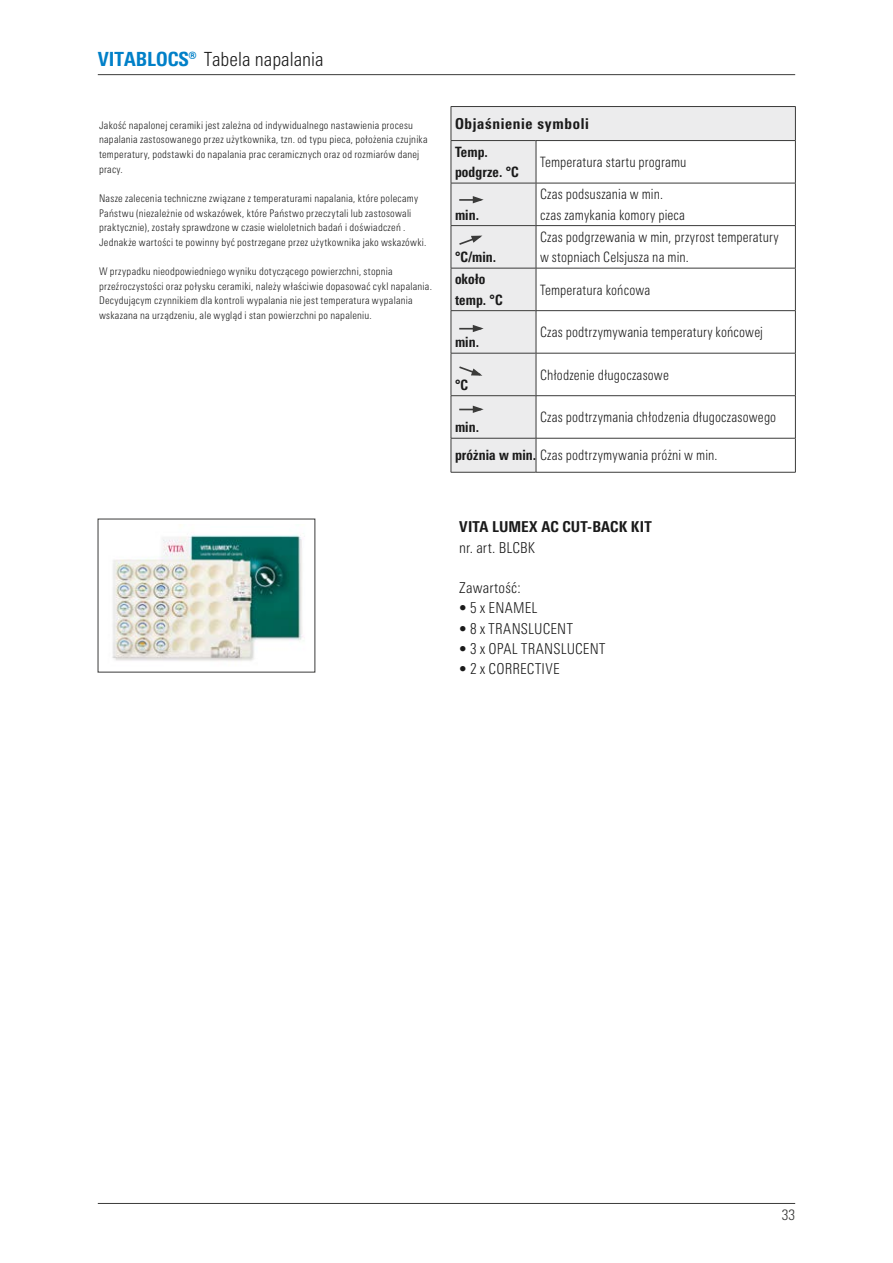
<style>
.page{position:relative;width:893px;height:1263px;background:#fff}
.page>*{position:absolute;margin:0;border:0;box-sizing:border-box;transform-origin:0 0}
.t1{font:300 condensed 19.5px "Univers Next Pro";color:#1a1a1a}
.t2{font:300 condensed 15px "Univers Next Pro";letter-spacing:.015em;color:#1a1a1a}
.t3{font:800 condensed 15px "Univers Next Pro";letter-spacing:.005em;color:#1a1a1a}
.t4{font:800 condensed 15px "Univers Next Pro";letter-spacing:.04em;color:#1a1a1a}
.t5{font:300 condensed 15px "Univers LT";color:#3b3b3a}
.t6{font:300 condensed 14.25px/20.2px "Univers Next Pro";letter-spacing:.01em;color:#1a1a1a;scale:.95 1}
.t7{font:800 condensed 14.25px/20.2px "Univers Next Pro";letter-spacing:.005em;color:#1a1a1a;scale:.95 1}
.t8{font:300 condensed 10.5px/14.7px "Univers Next Pro";letter-spacing:.025em;color:#1a1a1a}
.s1{font-weight:800;color:#0080c8}
.s2{font-weight:800}
</style>
<div class="page">
<hr style="left:98px;top:1203px;width:697px;height:1px;background:#3b3b3a">
<hr style="left:98px;top:74px;width:697px;height:1px;background:#3b3b3a">
<div style="left:451px;top:107px;width:344px;height:34px;background:#ececed"></div>
<hr style="left:451px;top:106px;width:85px;height:1px;background:#3b3b3a">
<hr style="left:451px;top:107px;width:1px;height:33px;background:#3b3b3a">
<hr style="left:536px;top:106px;width:260px;height:1px;background:#3b3b3a">
<hr style="left:795px;top:107px;width:1px;height:33px;background:#3b3b3a">
<hr style="left:451px;top:140px;width:85px;height:1px;background:#3b3b3a">
<hr style="left:451px;top:472px;width:85px;height:1px;background:#3b3b3a">
<hr style="left:536px;top:140px;width:260px;height:1px;background:#3b3b3a">
<hr style="left:536px;top:141px;width:1px;height:42px;background:#3b3b3a">
<hr style="left:536px;top:183px;width:1px;height:42px;background:#3b3b3a">
<hr style="left:536px;top:226px;width:1px;height:42px;background:#3b3b3a">
<hr style="left:536px;top:268px;width:1px;height:42px;background:#3b3b3a">
<hr style="left:536px;top:311px;width:1px;height:42px;background:#3b3b3a">
<hr style="left:536px;top:353px;width:1px;height:42px;background:#3b3b3a">
<hr style="left:536px;top:396px;width:1px;height:42px;background:#3b3b3a">
<hr style="left:536px;top:438px;width:1px;height:34px;background:#3b3b3a">
<hr style="left:795px;top:141px;width:1px;height:42px;background:#3b3b3a">
<hr style="left:795px;top:183px;width:1px;height:42px;background:#3b3b3a">
<hr style="left:795px;top:226px;width:1px;height:42px;background:#3b3b3a">
<hr style="left:795px;top:268px;width:1px;height:42px;background:#3b3b3a">
<hr style="left:795px;top:311px;width:1px;height:42px;background:#3b3b3a">
<hr style="left:795px;top:353px;width:1px;height:42px;background:#3b3b3a">
<hr style="left:795px;top:396px;width:1px;height:42px;background:#3b3b3a">
<hr style="left:795px;top:438px;width:1px;height:34px;background:#3b3b3a">
<hr style="left:536px;top:183px;width:260px;height:1px;background:#3b3b3a">
<hr style="left:536px;top:225px;width:260px;height:1px;background:#3b3b3a">
<hr style="left:536px;top:268px;width:260px;height:1px;background:#3b3b3a">
<hr style="left:536px;top:310px;width:260px;height:1px;background:#3b3b3a">
<hr style="left:536px;top:353px;width:260px;height:1px;background:#3b3b3a">
<hr style="left:536px;top:395px;width:260px;height:1px;background:#3b3b3a">
<hr style="left:536px;top:438px;width:260px;height:1px;background:#3b3b3a">
<hr style="left:536px;top:472px;width:260px;height:1px;background:#3b3b3a">
<img style="left:112px;top:534px;width:192px;height:127px">
<svg style="left:451px;top:141px;width:85px;height:331px;background:#e4e4e5"></svg>
<h1 class="t1" style="left:98px;top:48px;width:227px"><span class="s1">VITABLOCS®</span> Tabela napalania</h1>
<p class="t8" style="left:99px;top:118px;width:330px">Jakość napalonej ceramiki jest zależna od indywidualnego nastawienia procesu napalania zastosowanego przez użytkownika, tzn. od typu pieca, położenia czujnika temperatury, podstawki do napalania prac ceramicznych oraz od rozmiarów danej pracy.</p>
<p class="t8" style="left:99px;top:191px;width:329px">Nasze zalecenia techniczne związane z temperaturami napalania, które polecamy Państwu (niezależnie od wskazówek, które Państwo przeczytali lub zastosowali praktycznie), zostały sprawdzone w czasie wieloletnich badań i doświadczeń .<br>Jednakże wartości te powinny być postrzegane przez użytkownika jako wskazówki.</p>
<p class="t8" style="left:99px;top:264px;width:334px">W przypadku nieodpowiedniego wyniku dotyczącego powierzchni, stopnia przeźroczystości oraz połysku ceramiki, należy właściwie dopasować cykl napalania.<br>Decydującym czynnikiem dla kontroli wypalania nie jest temperatura wypalania wskazana na urządzeniu, ale wygląd i stan powierzchni po napaleniu.</p>
<h2 class="t4" style="left:455px;top:115px;width:135px">Objaśnienie symboli</h2>
<h3 class="t7" style="left:455px;top:141px;width:69px">Temp. podgrze. °C</h3>
<h3 class="t6" style="left:540px;top:152px;width:156px">Temperatura startu programu</h3>
<h3 class="t7" style="left:455px;top:204px;width:27px">min.</h3>
<h3 class="t6" style="left:540px;top:184px;width:154px">Czas podsuszania w min. czas zamykania komory pieca</h3>
<h3 class="t7" style="left:455px;top:247px;width:45px">°C/min.</h3>
<h3 class="t6" style="left:540px;top:227px;width:253px">Czas podgrzewania w min, przyrost temperatury w stopniach Celsjusza na min.</h3>
<h3 class="t7" style="left:455px;top:269px;width:52px">około temp. °C</h3>
<h3 class="t6" style="left:540px;top:279px;width:118px">Temperatura końcowa</h3>
<h3 class="t7" style="left:455px;top:332px;width:27px">min.</h3>
<h3 class="t6" style="left:540px;top:322px;width:236px">Czas podtrzymywania temperatury końcowej</h3>
<h3 class="t7" style="left:455px;top:374px;width:15px">°C</h3>
<h3 class="t6" style="left:540px;top:364px;width:137px">Chłodzenie długoczasowe</h3>
<h3 class="t6" style="left:540px;top:407px;width:250px">Czas podtrzymania chłodzenia długoczasowego</h3>
<h3 class="t6" style="left:455px;top:445px;width:278px"><span class="s2">próżnia w min.</span> Czas podtrzymywania próżni w min.</h3>
<h3 class="t7" style="left:455px;top:417px;width:27px">min.</h3>
<h2 class="t3" style="left:459px;top:518px;width:194px">VITA LUMEX AC CUT-BACK KIT</h2>
<h2 class="t2" style="left:459px;top:539px;width:77px">nr. art. BLCBK</h2>
<h2 class="t2" style="left:459px;top:579px;width:63px">Zawartość:</h2>
<h2 class="t2" style="left:459px;top:599px;width:80px">• 5 x ENAMEL</h2>
<h2 class="t2" style="left:459px;top:620px;width:115px">• 8 x TRANSLUCENT</h2>
<h2 class="t2" style="left:459px;top:640px;width:148px">• 3 x OPAL TRANSLUCENT</h2>
<h2 class="t2" style="left:459px;top:660px;width:102px">• 2 x CORRECTIVE</h2>
<h2 class="t5" style="left:782px;top:1206px;width:15px">33</h2>
</div>
